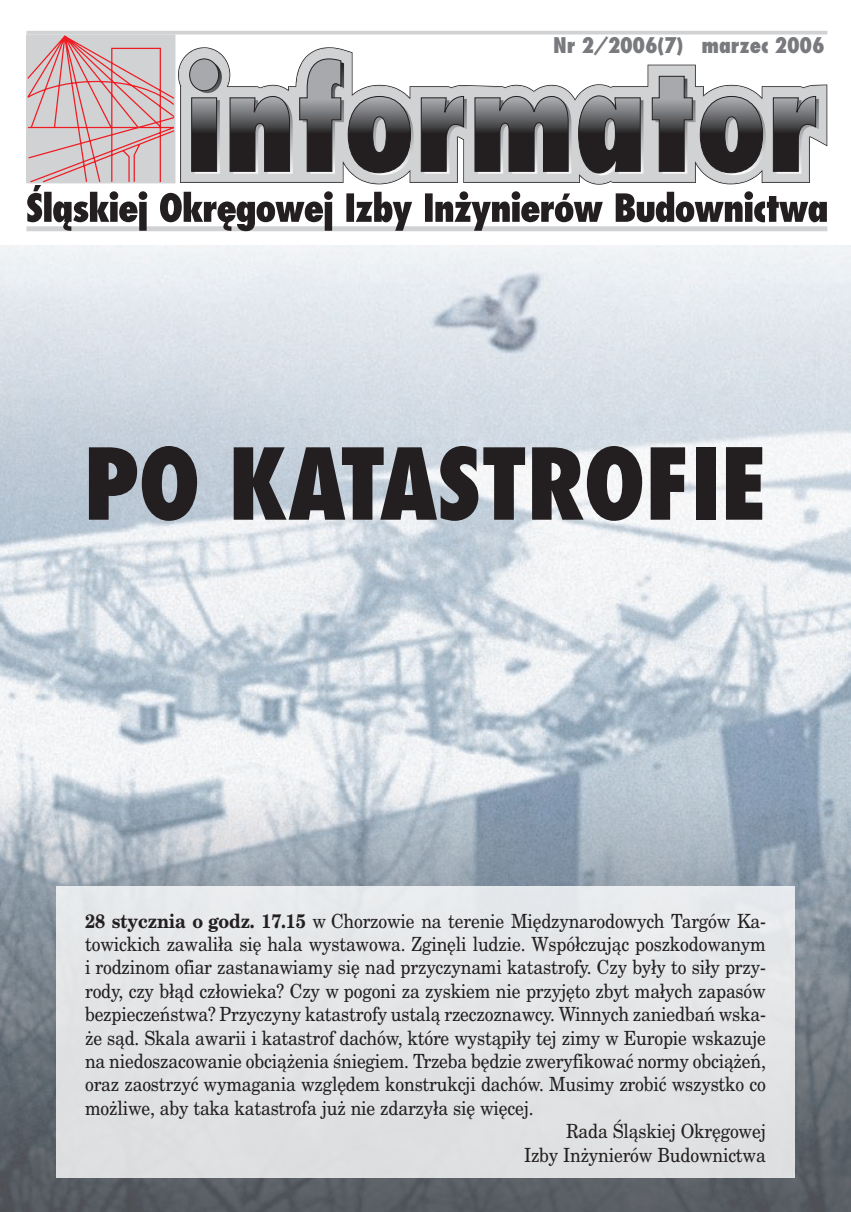
<style>
.page{position:relative;width:851px;height:1212px;background:#fff}
.page>*{position:absolute;margin:0;border:0;box-sizing:border-box;transform-origin:0 0}
.t1{font:800 96px "Fujiyama";letter-spacing:-.01em;color:#231f20}
.t2{font:800 21px "Fujiyama";letter-spacing:-.01em;color:#787a7d}
.t3{font:19.5px "New Brunswick";letter-spacing:-.01em;color:#231f20;scale:.9 1}
.s1{font-weight:700}
</style>
<div class="page">
<div style="left:27px;top:31px;width:799px;height:3px;border:1px solid #d1d2d4"></div>
<svg style="left:26px;top:34px;width:800px;height:197px"></svg>
<svg style="left:178px;top:48px;width:648px;height:137px"></svg>
<svg style="left:193px;top:61px;width:625px;height:114px"></svg>
<svg style="left:189px;top:59px;width:626px;height:114px"></svg>
<img style="left:0;top:246px;width:850px;height:966px">
<div style="left:56px;top:886px;width:738px;height:292px;background:#e2e4e5"></div>
<svg style="left:789px;top:1179px;width:4px;height:10px"></svg>
<p class="t2" style="left:553px;top:31px;width:273px">Nr 2/2006(7) marzec 2006</p>
<h1 class="t1" style="left:83px;top:420px;width:686px">Po katastrofie</h1>
<p class="t3" style="left:85px;top:908px;width:757px"><span class="s1">28 stycznia o godz. 17.15</span> w Chorzowie na terenie Międzynarodowych Targów Ka-</p>
<p class="t3" style="left:85px;top:932px;width:757px">towickich zawaliła się hala wystawowa. Zginęli ludzie. Współczując poszkodowanym</p>
<p class="t3" style="left:85px;top:955px;width:757px">i rodzinom ofiar zastanawiamy się nad przyczynami katastrofy. Czy były to siły przy-</p>
<p class="t3" style="left:85px;top:979px;width:757px">rody, czy błąd człowieka? Czy w pogoni za zyskiem nie przyjęto zbyt małych zapasów</p>
<p class="t3" style="left:85px;top:1002px;width:757px">bezpieczeństwa? Przyczyny katastrofy ustalą rzeczoznawcy. Winnych zaniedbań wska-</p>
<p class="t3" style="left:85px;top:1025px;width:757px">że sąd. Skala awarii i katastrof dachów, które wystąpiły tej zimy w Europie wskazuje</p>
<p class="t3" style="left:85px;top:1049px;width:757px">na niedoszacowanie obciążenia śniegiem. Trzeba będzie zweryfikować normy obciążeń,</p>
<p class="t3" style="left:85px;top:1072px;width:757px">oraz zaostrzyć wymagania względem konstrukcji dachów. Musimy zrobić wszystko co</p>
<p class="t3" style="left:85px;top:1096px;width:499px">możliwe, aby taka katastrofa już nie zdarzyła się więcej.</p>
<p class="t3" style="left:566px;top:1119px;width:223px">Rada Śląskiej Okręgowej</p>
<p class="t3" style="left:524px;top:1142px;width:270px">Izby Inżynierów Budownictwa</p>
</div>
